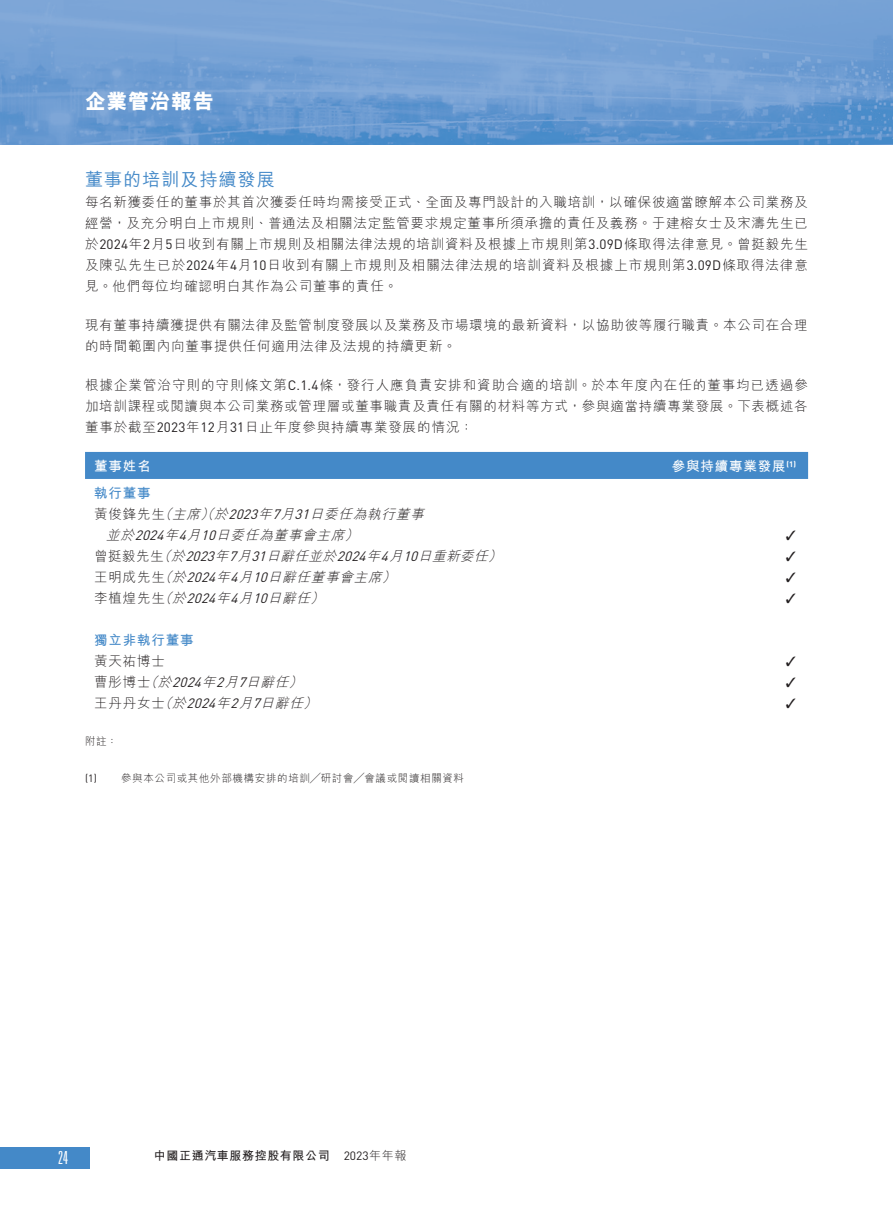
<style>
.page{position:relative;width:893px;height:1212px;background:#fff}
.page>*{position:absolute;margin:0;border:0;box-sizing:border-box;transform-origin:0 0}
.t1{font:800 21px "M Hei HK";letter-spacing:.025em;color:#fff}
._04___H2{font:500 18px "M Hei HK";letter-spacing:.06em;color:#4489c8}
.t2{font:300 ultra-condensed 18px "Univers LT Std";color:#fff}
._01_Body_Text{font:300 13.5px/21px "M Hei HK";letter-spacing:.06em;color:#231f20;text-align:justify}
._15_Table_Stub{font:italic 300 13.5px/21px "M Hei HK";color:#231f20}
._01_Body_Text-2{font:700 13.5px "M Hei HK";letter-spacing:.06em;color:#fff}
._15_Table_Stub-2{font:700 13.5px "M Hei HK";letter-spacing:.06em;color:#4489c8}
._15_Table_Stub-3{font:300 13.5px "M Hei HK";letter-spacing:.06em;color:#231f20}
._15_Table_Stub-4{font:700 13.5px "M Hei HK";color:#fff}
.t3{font:700 12px "M Hei HK";letter-spacing:.05em;color:#231f20}
._02_Note_Text{font:300 10.5px "M Hei HK";letter-spacing:.06em;color:#231f20}
.s1{font-family:"DIN Pro";font-weight:400}
.s2{font-style:normal}
.s3{font-weight:300}
</style>
<div class="page">
<img style="left:0;top:0;width:893px;height:145px">
<div style="left:0;top:1147px;width:89px;height:21px;background:#4489c8"></div>
<div style="left:85px;top:452px;width:723px;height:27px;background:#4489c8"></div>
<h1 class="t1" style="left:85px;top:88px;width:130px">企業管治報告</h1>
<p class="_04___H2" style="left:85px;top:166px;width:192px">董事的培訓及持續發展</p>
<p class="_01_Body_Text" style="left:85px;top:191px;width:724px">每名新獲委任的董事於其首次獲委任時均需接受正式、全面及專門設計的入職培訓，以確保彼適當瞭解本公司業務及經營，及充分明白上市規則、普通法及相關法定監管要求規定董事所須承擔的責任及義務。于建榕女士及宋濤先生已於<span class="s1">2024</span>年<span class="s1">2</span>月<span class="s1">5</span>日收到有關上市規則及相關法律法規的培訓資料及根據上市規則第<span class="s1">3.09D</span>條取得法律意見。曾挺毅先生及陳弘先生已於<span class="s1">2024</span>年<span class="s1">4</span>月<span class="s1">10</span>日收到有關上市規則及相關法律法規的培訓資料及根據上市規則第<span class="s1">3.09D</span>條取得法律意見。他們每位均確認明白其作為公司董事的責任。</p>
<p class="_01_Body_Text" style="left:85px;top:314px;width:724px">現有董事持續獲提供有關法律及監管制度發展以及業務及市場環境的最新資料，以協助彼等履行職責。本公司在合理的時間範圍內向董事提供任何適用法律及法規的持續更新。</p>
<p class="_01_Body_Text" style="left:85px;top:374px;width:724px">根據企業管治守則的守則條文第<span class="s1">C.1.4</span>條，發行人應負責安排和資助合適的培訓。於本年度內在任的董事均已透過參加培訓課程或閱讀與本公司業務或管理層或董事職責及責任有關的材料等方式，參與適當持續專業發展。下表概述各董事於截至<span class="s1">2023</span>年<span class="s1">12</span>月<span class="s1">31</span>日止年度參與持續專業發展的情況：</p>
<p class="_15_Table_Stub-4" style="left:94px;top:456px;width:58px">董事姓名</p>
<p class="_01_Body_Text-2" style="left:672px;top:456px;width:126px">參與持續專業發展<sup>(1)</sup></p>
<p class="_15_Table_Stub-2" style="left:94px;top:483px;width:58px">執行董事</p>
<p class="_15_Table_Stub" style="left:106px;top:503px;width:324px;text-indent:-12px"><span class="s2">黃俊鋒先生</span>（主席）（於<span class="s1">2023</span>年<span class="s1">7</span>月<span class="s1">31</span>日委任為執行董事並於<span class="s1">2024</span>年<span class="s1">4</span>月<span class="s1">10</span>日委任為董事會主席）</p>
<p class="_15_Table_Stub" style="left:94px;top:545px;width:414px"><span class="s2">曾挺毅先生</span>（於<span class="s1">2023</span>年<span class="s1">7</span>月<span class="s1">31</span>日辭任並於<span class="s1">2024</span>年<span class="s1">4</span>月<span class="s1">10</span>日重新委任）</p>
<p class="_15_Table_Stub" style="left:94px;top:566px;width:308px"><span class="s2">王明成先生</span>（於<span class="s1">2024</span>年<span class="s1">4</span>月<span class="s1">10</span>日辭任董事會主席）</p>
<p class="_15_Table_Stub" style="left:94px;top:587px;width:236px"><span class="s2">李植煌先生</span>（於<span class="s1">2024</span>年<span class="s1">4</span>月<span class="s1">10</span>日辭任）</p>
<p class="_15_Table_Stub-2" style="left:94px;top:630px;width:101px">獨立非執行董事</p>
<p class="_15_Table_Stub-3" style="left:94px;top:652px;width:72px">黃天祐博士</p>
<p class="_15_Table_Stub" style="left:94px;top:671px;width:214px"><span class="s2">曹彤博士</span>（於<span class="s1">2024</span>年<span class="s1">2</span>月<span class="s1">7</span>日辭任）</p>
<p class="_15_Table_Stub" style="left:94px;top:692px;width:229px"><span class="s2">王丹丹女士</span>（於<span class="s1">2024</span>年<span class="s1">2</span>月<span class="s1">7</span>日辭任）</p>
<p class="_02_Note_Text" style="left:85px;top:733px;width:34px">附註：</p>
<p class="_02_Note_Text" style="left:85px;top:771px;width:381px"><span class="s1">(1)</span> 參與本公司或其他外部機構安排的培訓╱研討會╱會議或閱讀相關資料</p>
<h2 class="t2" style="left:58px;top:1148px;width:11px">24</h2>
<p class="t3" style="left:154px;top:1147px;width:254px">中國正通汽車服務控股有限公司 <span class="s1">2023</span><span class="s3">年年報</span></p>
</div>
